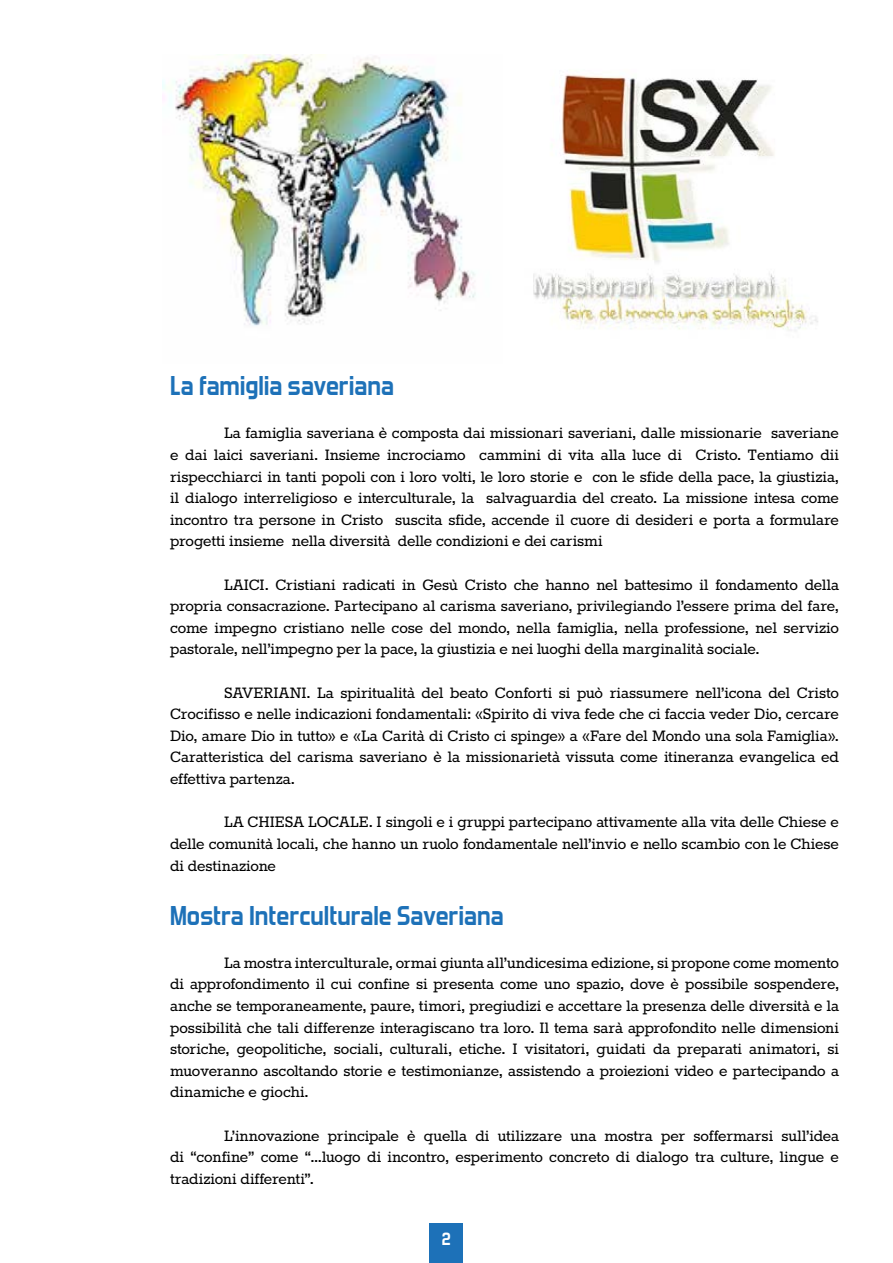
<style>
.page{position:relative;width:893px;height:1263px;background:#fff}
.page>*{position:absolute;margin:0;border:0;box-sizing:border-box;transform-origin:0 0}
.t1{font:700 27px "Forgotten Futurist Rg";color:#1d71b8}
.t2{font:18px/21.6px "Rokkitt";letter-spacing:-.005em;color:#000;text-align:justify}
.t3{font:700 17.7px "Forgotten Futurist Rg";color:#fff}
</style>
<div class="page">
<div style="left:429px;top:1224px;width:34px;height:39px;background:#1d71b8"></div>
<img style="left:162px;top:54px;width:314px;height:272px">
<img style="left:533px;top:74px;width:285px;height:257px">
<h1 class="t1" style="left:170px;top:369px;width:225px">La famiglia saveriana</h1>
<p class="t2" style="left:170px;top:423px;width:670px;text-indent:54px">La famiglia saveriana è composta dai missionari saveriani, dalle missionarie saveriane e dai laici saveriani. Insieme incrociamo cammini di vita alla luce di Cristo. Tentiamo dii rispecchiarci in tanti popoli con i loro volti, le loro storie e con le sfide della pace, la giustizia, il dialogo interreligioso e interculturale, la salvaguardia del creato. La missione intesa come incontro tra persone in Cristo suscita sfide, accende il cuore di desideri e porta a formulare progetti insieme nella diversità delle condizioni e dei carismi</p>
<p class="t2" style="left:170px;top:575px;width:670px;text-indent:54px">LAICI. Cristiani radicati in Gesù Cristo che hanno nel battesimo il fondamento della propria consacrazione. Partecipano al carisma saveriano, privilegiando l’essere prima del fare, come impegno cristiano nelle cose del mondo, nella famiglia, nella professione, nel servizio pastorale, nell’impegno per la pace, la giustizia e nei luoghi della marginalità sociale.</p>
<p class="t2" style="left:170px;top:683px;width:670px;text-indent:54px">SAVERIANI. La spiritualità del beato Conforti si può riassumere nell’icona del Cristo Crocifisso e nelle indicazioni fondamentali: «Spirito di viva fede che ci faccia veder Dio, cercare Dio, amare Dio in tutto» e «La Carità di Cristo ci spinge» a «Fare del Mondo una sola Famiglia».<br>Caratteristica del carisma saveriano è la missionarietà vissuta come itineranza evangelica ed effettiva partenza.</p>
<p class="t2" style="left:170px;top:812px;width:670px;text-indent:54px">LA CHIESA LOCALE. I singoli e i gruppi partecipano attivamente alla vita delle Chiese e delle comunità locali, che hanno un ruolo fondamentale nell’invio e nello scambio con le Chiese di destinazione</p>
<h1 class="t1" style="left:170px;top:899px;width:335px">Mostra Interculturale Saveriana</h1>
<p class="t2" style="left:170px;top:953px;width:670px;text-indent:54px">La mostra interculturale, ormai giunta all’undicesima edizione, si propone come momento di approfondimento il cui confine si presenta come uno spazio, dove è possibile sospendere, anche se temporaneamente, paure, timori, pregiudizi e accettare la presenza delle diversità e la possibilità che tali differenze interagiscano tra loro. Il tema sarà approfondito nelle dimensioni storiche, geopolitiche, sociali, culturali, etiche. I visitatori, guidati da preparati animatori, si muoveranno ascoltando storie e testimonianze, assistendo a proiezioni video e partecipando a dinamiche e giochi.</p>
<p class="t2" style="left:170px;top:1125px;width:670px;text-indent:54px">L’innovazione principale è quella di utilizzare una mostra per soffermarsi sull’idea di “confine” come “...luogo di incontro, esperimento concreto di dialogo tra culture, lingue e tradizioni differenti”.</p>
<p class="t3" style="left:442px;top:1228px;width:11px">2</p>
</div>
